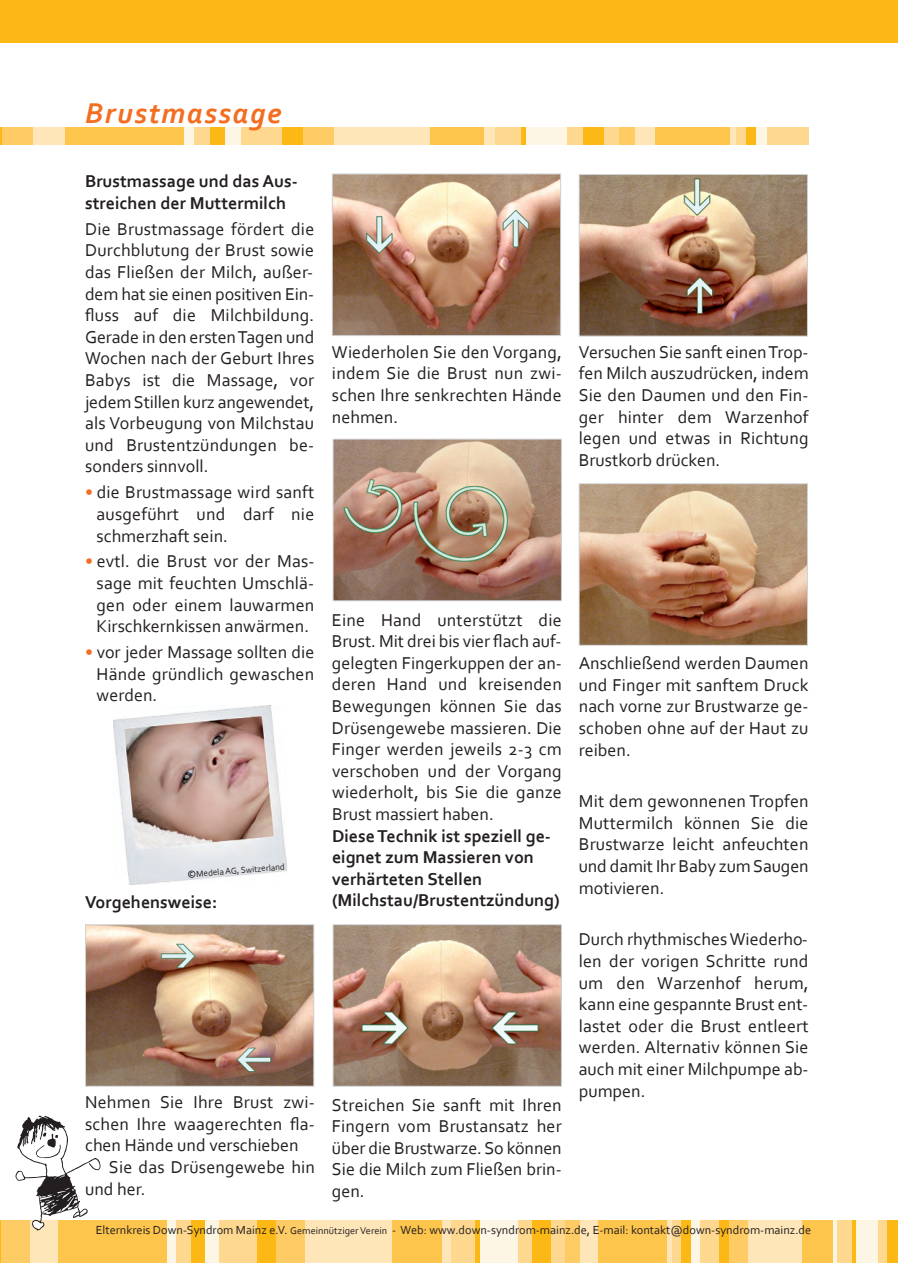
<style>
.page{position:relative;width:898px;height:1263px;background:#fff}
.page>*{position:absolute;margin:0;border:0;box-sizing:border-box;transform-origin:0 0}
.t1{font:italic 700 30px "Corbel";letter-spacing:.05em;color:#f36e21}
.t2{font:18px/21.6px "Corbel";letter-spacing:.01em;color:#231f20;text-align:justify}
.t3{font:700 18px/21.6px "Corbel";color:#231f20}
.t4{font:12.3px "Corbel";color:#231f20}
.t5{font:9px "Corbel";color:#231f20}
.s1{color:#f36e21}
.s2{font-size:10.5px;color:#000}
.s3{font-size:10.2px}
</style>
<div class="page">
<div style="left:0;top:0;width:897px;height:43px;background:#fcb814"></div>
<hr style="left:0;top:1220px;width:1px;height:43px;background:#fcb814">
<div style="left:1px;top:1220px;width:29px;height:43px;background:#fecb64"></div>
<div style="left:30px;top:1220px;width:28px;height:43px;background:#fee6b9"></div>
<div style="left:58px;top:1220px;width:109px;height:43px;background:#fec54d"></div>
<div style="left:167px;top:1220px;width:10px;height:43px;background:#fef6e5"></div>
<div style="left:177px;top:1220px;width:14px;height:43px;background:#fed88f"></div>
<div style="left:191px;top:1220px;width:14px;height:43px;background:#fcb814"></div>
<div style="left:205px;top:1220px;width:14px;height:43px;background:#fef6e5"></div>
<div style="left:219px;top:1220px;width:38px;height:43px;background:#fed88f"></div>
<div style="left:257px;top:1220px;width:19px;height:43px;background:#fcb814"></div>
<div style="left:276px;top:1220px;width:28px;height:43px;background:#fecb64"></div>
<div style="left:304px;top:1220px;width:88px;height:43px;background:#fee6b9"></div>
<div style="left:392px;top:1220px;width:50px;height:43px;background:#fec54d"></div>
<div style="left:442px;top:1220px;width:9px;height:43px;background:#fee6b9"></div>
<div style="left:451px;top:1220px;width:24px;height:43px;background:#fed88f"></div>
<div style="left:475px;top:1220px;width:5px;height:43px;background:#fcb814"></div>
<div style="left:480px;top:1220px;width:37px;height:43px;background:#fef6e5"></div>
<div style="left:517px;top:1220px;width:15px;height:43px;background:#fed88f"></div>
<div style="left:532px;top:1220px;width:19px;height:43px;background:#fcb814"></div>
<div style="left:551px;top:1220px;width:14px;height:43px;background:#fed88f"></div>
<div style="left:565px;top:1220px;width:14px;height:43px;background:#fecb64"></div>
<div style="left:579px;top:1220px;width:19px;height:43px;background:#fee6b9"></div>
<div style="left:598px;top:1220px;width:69px;height:43px;background:#fec54d"></div>
<hr style="left:667px;top:1220px;width:4px;height:43px;background:#fee6b9">
<div style="left:671px;top:1220px;width:10px;height:43px;background:#fed88f"></div>
<div style="left:681px;top:1220px;width:9px;height:43px;background:#fcb814"></div>
<div style="left:690px;top:1220px;width:10px;height:43px;background:#fef6e5"></div>
<div style="left:700px;top:1220px;width:19px;height:43px;background:#fed88f"></div>
<div style="left:719px;top:1220px;width:9px;height:43px;background:#fcb814"></div>
<div style="left:728px;top:1220px;width:19px;height:43px;background:#fecb64"></div>
<div style="left:747px;top:1220px;width:55px;height:43px;background:#fee6b9"></div>
<div style="left:802px;top:1220px;width:30px;height:43px;background:#fec54d"></div>
<div style="left:832px;top:1220px;width:5px;height:43px;background:#fef6e5"></div>
<div style="left:837px;top:1220px;width:14px;height:43px;background:#fed88f"></div>
<div style="left:851px;top:1220px;width:5px;height:43px;background:#fcb814"></div>
<div style="left:856px;top:1220px;width:21px;height:43px;background:#fef6e5"></div>
<div style="left:877px;top:1220px;width:10px;height:43px;background:#fed88f"></div>
<div style="left:887px;top:1220px;width:10px;height:43px;background:#fcb814"></div>
<svg style="left:16px;top:1115px;width:85px;height:115px"></svg>
<hr style="left:0;top:128px;width:3px;height:17px;background:#fcb814">
<div style="left:3px;top:128px;width:31px;height:17px;background:#fecb64"></div>
<div style="left:34px;top:128px;width:31px;height:17px;background:#fee6b9"></div>
<div style="left:65px;top:128px;width:119px;height:17px;background:#fec54d"></div>
<div style="left:184px;top:128px;width:10px;height:17px;background:#fef6e5"></div>
<div style="left:194px;top:128px;width:16px;height:17px;background:#fed88f"></div>
<div style="left:210px;top:128px;width:15px;height:17px;background:#fcb814"></div>
<div style="left:225px;top:128px;width:16px;height:17px;background:#fef6e5"></div>
<div style="left:241px;top:128px;width:41px;height:17px;background:#fed88f"></div>
<div style="left:282px;top:128px;width:21px;height:17px;background:#fcb814"></div>
<div style="left:303px;top:128px;width:31px;height:17px;background:#fecb64"></div>
<div style="left:334px;top:128px;width:96px;height:17px;background:#fee6b9"></div>
<div style="left:430px;top:128px;width:54px;height:17px;background:#fec54d"></div>
<div style="left:484px;top:128px;width:11px;height:17px;background:#fee6b9"></div>
<div style="left:495px;top:128px;width:26px;height:17px;background:#fed88f"></div>
<div style="left:521px;top:128px;width:5px;height:17px;background:#fcb814"></div>
<div style="left:526px;top:128px;width:41px;height:17px;background:#fef6e5"></div>
<div style="left:567px;top:128px;width:16px;height:17px;background:#fed88f"></div>
<div style="left:583px;top:128px;width:20px;height:17px;background:#fcb814"></div>
<div style="left:603px;top:128px;width:16px;height:17px;background:#fed88f"></div>
<div style="left:619px;top:128px;width:15px;height:17px;background:#fecb64"></div>
<div style="left:634px;top:128px;width:21px;height:17px;background:#fee6b9"></div>
<div style="left:655px;top:128px;width:75px;height:17px;background:#fec54d"></div>
<div style="left:730px;top:128px;width:5px;height:17px;background:#fee6b9"></div>
<div style="left:735px;top:128px;width:11px;height:17px;background:#fed88f"></div>
<div style="left:746px;top:128px;width:10px;height:17px;background:#fcb814"></div>
<div style="left:756px;top:128px;width:10px;height:17px;background:#fef6e5"></div>
<div style="left:766px;top:128px;width:42px;height:17px;background:#fed88f"></div>
<img style="left:87px;top:926px;width:225px;height:159px">
<div style="left:85px;top:924px;width:229px;height:163px;border:1px solid #d1d2d4"></div>
<img style="left:334px;top:176px;width:224px;height:158px">
<div style="left:332px;top:174px;width:228px;height:162px;border:1px solid #d1d2d4"></div>
<img style="left:334px;top:441px;width:225px;height:158px">
<div style="left:332px;top:439px;width:229px;height:162px;border:1px solid #d1d2d4"></div>
<img style="left:580px;top:176px;width:225px;height:158px">
<div style="left:578px;top:174px;width:229px;height:162px;border:1px solid #d1d2d4"></div>
<img style="left:580px;top:485px;width:225px;height:159px">
<div style="left:578px;top:483px;width:229px;height:163px;border:1px solid #d1d2d4"></div>
<img style="left:334px;top:926px;width:225px;height:159px">
<div style="left:332px;top:924px;width:229px;height:163px;border:1px solid #d1d2d4"></div>
<img style="left:113px;top:706px;width:173px;height:179px">
<h1 class="t1" style="left:85px;top:94px;width:198px">Brustmassage</h1>
<p class="t3" style="left:85px;top:170px;width:214px">Brustmassage und das Aus‐ streichen der Muttermilch</p>
<p class="t2" style="left:85px;top:218px;width:231px">Die Brustmassage fördert die Durchblutung der Brust sowie das Fließen der Milch, außer‐ dem hat sie einen positiven Ein‐ fluss auf die Milchbildung.<br>Gerade in den ersten Tagen und Wochen nach der Geburt Ihres Babys ist die Massage, vor jedem Stillen kurz angewendet, als Vorbeugung von Milchstau und Brustentzündungen be‐ sonders sinnvoll.</p>
<p class="t2" style="left:96px;top:481px;width:219px;text-indent:-11px"><span class="s1">•</span> die Brustmassage wird sanft ausgeführt und darf nie schmerzhaft sein.</p>
<p class="t2" style="left:96px;top:550px;width:219px;text-indent:-11px"><span class="s1">•</span> evtl. die Brust vor der Mas‐ sage mit feuchten Umschlä‐ gen oder einem lauwarmen Kirschkernkissen anwärmen.</p>
<p class="t2" style="left:96px;top:641px;width:219px;text-indent:-11px"><span class="s1">•</span> vor jeder Massage sollten die Hände gründlich gewaschen werden.</p>
<p class="t5" style="left:187px;top:868px;width:99px;rotate:-4deg"><span class="s2">©</span>Medela AG, Switzerland</p>
<p class="t3" style="left:85px;top:891px;width:134px">Vorgehensweise:</p>
<p class="t2" style="left:85px;top:1091px;width:231px">Nehmen Sie Ihre Brust zwi‐</p>
<p class="t2" style="left:85px;top:1113px;width:231px">schen Ihre waagerechten fla‐</p>
<p class="t2" style="left:85px;top:1134px;width:215px">chen Hände und verschieben</p>
<p class="t2" style="left:109px;top:1156px;width:207px">Sie das Drüsengewebe hin</p>
<p class="t2" style="left:85px;top:1177px;width:62px">und her.</p>
<p class="t2" style="left:332px;top:341px;width:231px">Wiederholen Sie den Vorgang, indem Sie die Brust nun zwi‐ schen Ihre senkrechten Hände nehmen.</p>
<p class="t2" style="left:578px;top:341px;width:231px">Versuchen Sie sanft einen Trop‐ fen Milch auszudrücken, indem Sie den Daumen und den Fin‐ ger hinter dem Warzenhof legen und etwas in Richtung Brustkorb drücken.</p>
<p class="t2" style="left:332px;top:609px;width:231px">Eine Hand unterstützt die Brust. Mit drei bis vier flach auf‐ gelegten Fingerkuppen der an‐ deren Hand und kreisenden Bewegungen können Sie das Drüsengewebe massieren. Die Finger werden jeweils 2‐3 cm verschoben und der Vorgang wiederholt, bis Sie die ganze Brust massiert haben.</p>
<p class="t3" style="left:332px;top:825px;width:229px">Diese Technik ist speziell ge‐ eignet zum Massieren von verhärteten Stellen (Milchstau/Brustentzündung)</p>
<p class="t2" style="left:332px;top:1094px;width:231px">Streichen Sie sanft mit Ihren Fingern vom Brustansatz her über die Brustwarze. So können Sie die Milch zum Fließen brin‐ gen.</p>
<p class="t2" style="left:578px;top:652px;width:231px">Anschließend werden Daumen und Finger mit sanftem Druck nach vorne zur Brustwarze ge‐ schoben ohne auf der Haut zu reiben.</p>
<p class="t2" style="left:578px;top:790px;width:231px">Mit dem gewonnenen Tropfen Muttermilch können Sie die Brustwarze leicht anfeuchten und damit Ihr Baby zum Saugen motivieren.</p>
<p class="t2" style="left:578px;top:928px;width:231px">Durch rhythmisches Wiederho‐ len der vorigen Schritte rund um den Warzenhof herum, kann eine gespannte Brust ent‐ lastet oder die Brust entleert werden. Alternativ können Sie auch mit einer Milchpumpe ab‐ pumpen.</p>
<p class="t4" style="left:96px;top:1222px;width:716px">Elternkreis Down‐Syndrom Mainz e.V. <span class="s3">Gemeinnütziger Verein</span> ‐ Web: www.down‐syndrom‐mainz.de, E‐mail: kontakt@down‐syndrom‐mainz.de</p>
</div>
